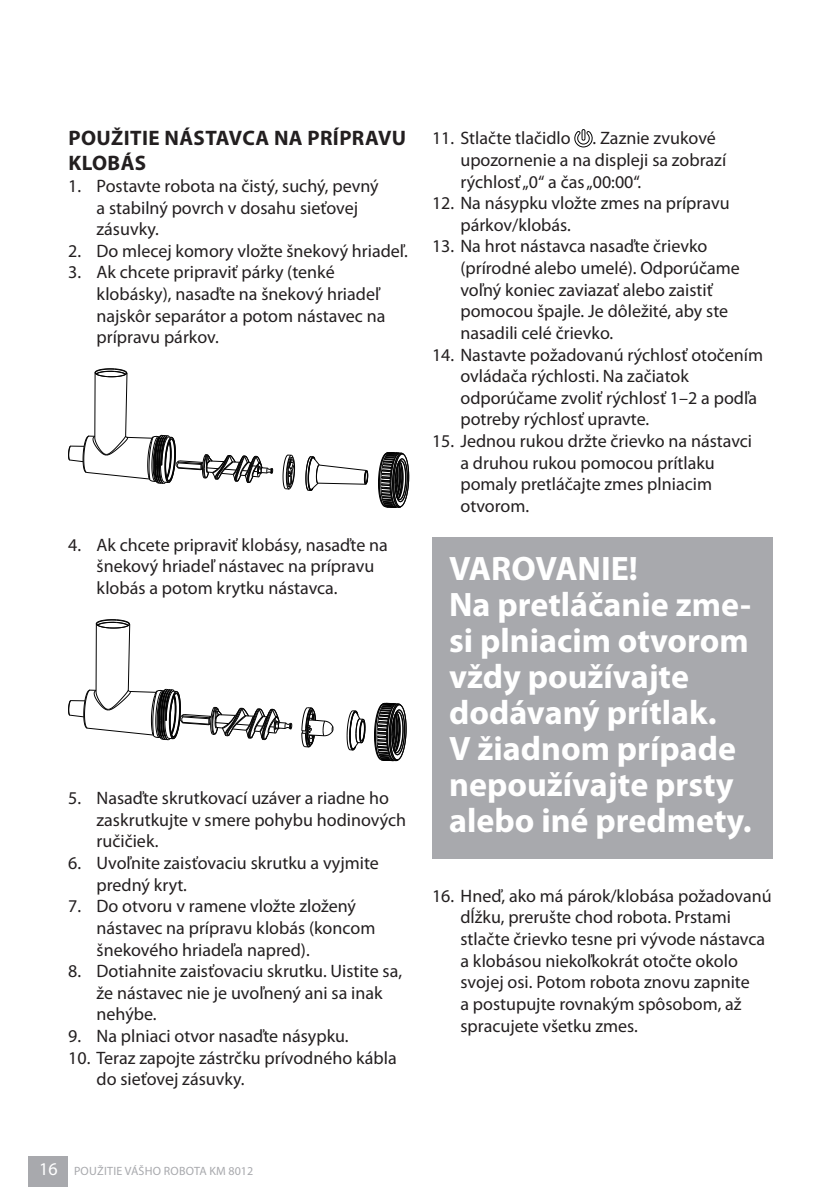
<style>
.page{position:relative;width:840px;height:1187px;background:#fff}
.page>*{position:absolute;margin:0;border:0;box-sizing:border-box;transform-origin:0 0}
.t1{font:700 34px/36px "Myriad Pro";color:#fff}
.t2{font:700 21px/25.2px "Myriad Pro";letter-spacing:.02em;color:#231f20}
.t3{font:18px/21.6px "Myriad Pro";color:#231f20}
.t4{font:12px "Myriad Pro";letter-spacing:.02em;color:#a8a9ad}
.s1{font-size:18px;color:#fff}
</style>
<div class="page">
<div style="left:28px;top:1155px;width:40px;height:31px;background:#a8a9ad"></div>
<svg style="left:305px;top:456px;width:63px;height:35px"></svg>
<svg style="left:282px;top:454px;width:13px;height:36px"></svg>
<svg style="left:68px;top:368px;width:205px;height:116px"></svg>
<svg style="left:378px;top:452px;width:31px;height:56px;background:#4d4d4d"></svg>
<svg style="left:301px;top:707px;width:32px;height:41px"></svg>
<svg style="left:346px;top:710px;width:19px;height:41px"></svg>
<svg style="left:68px;top:619px;width:224px;height:122px"></svg>
<svg style="left:374px;top:702px;width:32px;height:60px"></svg>
<svg style="left:574px;top:129px;width:19px;height:18px"></svg>
<div style="left:432px;top:537px;width:340px;height:321px;background:#a8a9ad"></div>
<p class="t2" style="left:68px;top:127px;width:339px">POUŽITIE NÁSTAVCA NA PRÍPRAVU<br>KLOBÁS</p>
<p class="t3" style="left:96px;top:176px;width:283px;text-indent:-28px">1. Postavte robota na čistý, suchý, pevný a stabilný povrch v dosahu sieťovej zásuvky.</p>
<p class="t3" style="left:68px;top:241px;width:341px">2. Do mlecej komory vložte šnekový hriadeľ.</p>
<p class="t3" style="left:96px;top:263px;width:290px;text-indent:-28px">3. Ak chcete pripraviť párky (tenké klobásky), nasaďte na šnekový hriadeľ najskôr separátor a potom nástavec na prípravu párkov.</p>
<p class="t3" style="left:96px;top:535px;width:293px;text-indent:-28px">4. Ak chcete pripraviť klobásy, nasaďte na šnekový hriadeľ nástavec na prípravu klobás a potom krytku nástavca.</p>
<p class="t3" style="left:96px;top:788px;width:311px;text-indent:-28px">5. Nasaďte skrutkovací uzáver a riadne ho zaskrutkujte v smere pohybu hodinových ručičiek.</p>
<p class="t3" style="left:96px;top:853px;width:284px;text-indent:-28px">6. Uvoľnite zaisťovaciu skrutku a vyjmite predný kryt.</p>
<p class="t3" style="left:96px;top:896px;width:280px;text-indent:-28px">7. Do otvoru v ramene vložte zložený nástavec na prípravu klobás (koncom šnekového hriadeľa napred).</p>
<p class="t3" style="left:96px;top:961px;width:307px;text-indent:-28px">8. Dotiahnite zaisťovaciu skrutku. Uistite sa, že nástavec nie je uvoľnený ani sa inak nehýbe.</p>
<p class="t3" style="left:68px;top:1026px;width:282px">9. Na plniaci otvor nasaďte násypku.</p>
<p class="t3" style="left:96px;top:1047px;width:301px;text-indent:-28px">10. Teraz zapojte zástrčku prívodného kábla do sieťovej zásuvky.</p>
<p class="t3" style="left:460px;top:129px;width:267px;text-indent:-28px">11. Stlačte tlačidlo . Zaznie zvukové upozornenie a na displeji sa zobrazí rýchlosť „0“ a čas „00:00“.</p>
<p class="t3" style="left:460px;top:194px;width:270px;text-indent:-28px">12. Na násypku vložte zmes na prípravu párkov/klobás.</p>
<p class="t3" style="left:460px;top:237px;width:281px;text-indent:-28px">13. Na hrot nástavca nasaďte črievko (prírodné alebo umelé). Odporúčame voľný koniec zaviazať alebo zaistiť pomocou špajle. Je dôležité, aby ste nasadili celé črievko.</p>
<p class="t3" style="left:460px;top:345px;width:304px;text-indent:-28px">14. Nastavte požadovanú rýchlosť otočením ovládača rýchlosti. Na začiatok odporúčame zvoliť rýchlosť 1–2 a podľa potreby rýchlosť upravte.</p>
<p class="t3" style="left:460px;top:431px;width:293px;text-indent:-28px">15. Jednou rukou držte črievko na nástavci a druhou rukou pomocou prítlaku pomaly pretláčajte zmes plniacim otvorom.</p>
<h1 class="t1" style="left:449px;top:553px;width:304px">VAROVANIE!<br>Na pretláčanie zme&shy;si plniacim otvorom vždy používajte dodávaný prítlak.<br>V žiadnom prípade nepoužívajte prsty alebo iné predmety.</h1>
<p class="t3" style="left:460px;top:886px;width:312px;text-indent:-28px">16. Hneď, ako má párok/klobása požadovanú dĺžku, prerušte chod robota. Prstami stlačte črievko tesne pri vývode nástavca a klobásou niekoľkokrát otočte okolo svojej osi. Potom robota znovu zapnite<br>a postupujte rovnakým spôsobom, až spracujete všetku zmes.</p>
<p class="t4" style="left:39px;top:1165px;width:215px"><span class="s1">16</span> POUŽITIE VÁŠHO ROBOTA KM 8012</p>
</div>
